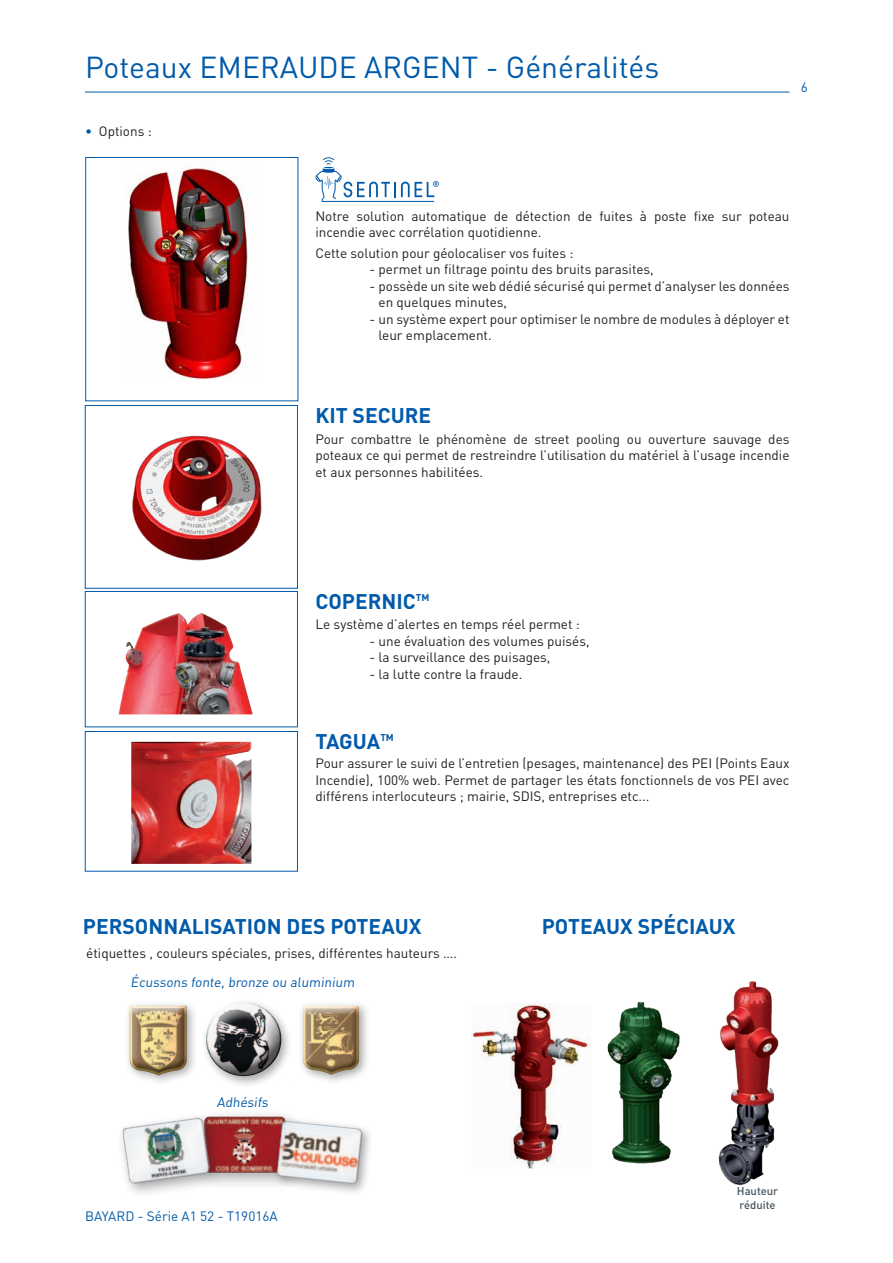
<style>
.page{position:relative;width:893px;height:1263px;background:#fff}
.page>*{position:absolute;margin:0;border:0;box-sizing:border-box;transform-origin:0 0}
.t1{font:30px "DIN";color:#015aaa}
.t2{font:700 21px "DIN";color:#015aaa}
.t3{font:13.5px/16.5px "DIN";color:#231f20}
.t4{font:13.5px "DIN";color:#015aaa}
.t5{font:500 11.25px "DIN";color:#45555f}
.s1{color:#015aaa}
</style>
<div class="page">
<hr style="left:85px;top:92px;width:704px;height:1px;background:#015aaa">
<div style="left:125px;top:1000px;width:73px;height:86px;background:#231f20;opacity:.4"></div>
<div style="left:124px;top:1000px;width:70px;height:78px;background:#685c31;opacity:.75"></div>
<div style="left:298px;top:1001px;width:72px;height:84px;background:#231f20;opacity:.4"></div>
<div style="left:297px;top:1000px;width:68px;height:69px;background:#fff"></div>
<div style="left:298px;top:1003px;width:67px;height:75px;background:#685c31;opacity:.75"></div>
<div style="left:192px;top:995px;width:97px;height:72px;background:#fff"></div>
<div style="left:197px;top:1011px;width:99px;height:72px;background:#231f20;opacity:.75"></div>
<div style="left:196px;top:1108px;width:107px;height:83px;background:#231f20;opacity:.4"></div>
<div style="left:197px;top:1114px;width:95px;height:63px;background:#4194d0;opacity:.09"></div>
<div style="left:272px;top:1116px;width:102px;height:79px;background:#231f20;opacity:.4"></div>
<svg style="left:272px;top:1117px;width:94px;height:70px"></svg>
<div style="left:116px;top:1112px;width:109px;height:86px;background:#231f20;opacity:.4"></div>
<img style="left:118px;top:1114px;width:96px;height:72px">
<img style="left:131px;top:742px;width:120px;height:122px">
<img style="left:128px;top:163px;width:121px;height:217px">
<img style="left:132px;top:435px;width:130px;height:126px">
<svg style="left:315px;top:157px;width:124px;height:45px"></svg>
<div style="left:85px;top:405px;width:213px;height:183px;border:1px solid #015aaa"></div>
<div style="left:85px;top:731px;width:213px;height:140px;border:1px solid #015aaa"></div>
<div style="left:85px;top:591px;width:213px;height:136px;border:1px solid #015aaa"></div>
<img style="left:471px;top:1003px;width:119px;height:165px">
<img style="left:607px;top:1002px;width:73px;height:162px">
<img style="left:718px;top:981px;width:61px;height:205px">
<img style="left:119px;top:613px;width:134px;height:101px">
<p class="t1" style="left:85px;top:49px;width:576px">Poteaux EMERAUDE ARGENT - Généralités</p>
<p class="t3" style="left:85px;top:123px;width:68px"><span class="s1">•</span> Options :</p>
<p class="t4" style="left:801px;top:79px;width:9px">6</p>
<p class="t3" style="left:315px;top:207px;width:476px">Notre solution automatique de détection de fuites à poste fixe sur poteau incendie avec corrélation quotidienne.</p>
<p class="t3" style="left:315px;top:244px;width:260px">Cette solution pour géolocaliser vos fuites :</p>
<p class="t3" style="left:369px;top:261px;width:286px">- permet un filtrage pointu des bruits parasites,</p>
<p class="t3" style="left:378px;top:277px;width:412px;text-indent:-9px">- possède un site web dédié sécurisé qui permet d’analyser les données en quelques minutes,</p>
<p class="t3" style="left:378px;top:310px;width:412px;text-indent:-9px">- un système expert pour optimiser le nombre de modules à déployer et leur emplacement.</p>
<p class="t2" style="left:315px;top:401px;width:117px">KIT SECURE</p>
<p class="t3" style="left:315px;top:430px;width:476px;text-align:justify">Pour combattre le phénomène de street pooling ou ouverture sauvage des poteaux ce qui permet de restreindre l’utilisation du matériel à l’usage incendie et aux personnes habilitées.</p>
<p class="t2" style="left:315px;top:587px;width:116px">COPERNIC<sup>TM</sup></p>
<p class="t3" style="left:315px;top:616px;width:266px">Le système d’alertes en temps réel permet :</p>
<p class="t3" style="left:369px;top:632px;width:222px">- une évaluation des volumes puisés,</p>
<p class="t3" style="left:369px;top:649px;width:183px">- la surveillance des puisages,</p>
<p class="t3" style="left:369px;top:665px;width:155px">- la lutte contre la fraude.</p>
<p class="t2" style="left:315px;top:727px;width:80px">TAGUA<sup>TM</sup></p>
<p class="t3" style="left:315px;top:755px;width:476px;text-align:justify">Pour assurer le suivi de l’entretien (pesages, maintenance) des PEI (Points Eaux Incendie), 100% web. Permet de partager les états fonctionnels de vos PEI avec différens interlocuteurs ; mairie, SDIS, entreprises etc...</p>
<p class="t2" style="left:83px;top:913px;width:340px">PERSONNALISATION DES POTEAUX</p>
<p class="t2" style="left:542px;top:913px;width:195px">POTEAUX SPÉCIAUX</p>
<p class="t3" style="left:86px;top:944px;width:372px">étiquettes , couleurs spéciales, prises, différentes hauteurs ….</p>
<p class="t4" style="left:131px;top:974px;width:228px">Écussons fonte, bronze ou aluminium</p>
<p class="t4" style="left:217px;top:1093px;width:55px">Adhésifs</p>
<p class="t4" style="left:85px;top:1207px;width:194px">BAYARD - Série A1 52 - T19016A</p>
<p class="t5" style="left:737px;top:1184px;width:43px">Hauteur</p>
<p class="t5" style="left:739px;top:1197px;width:38px">réduite</p>
</div>
